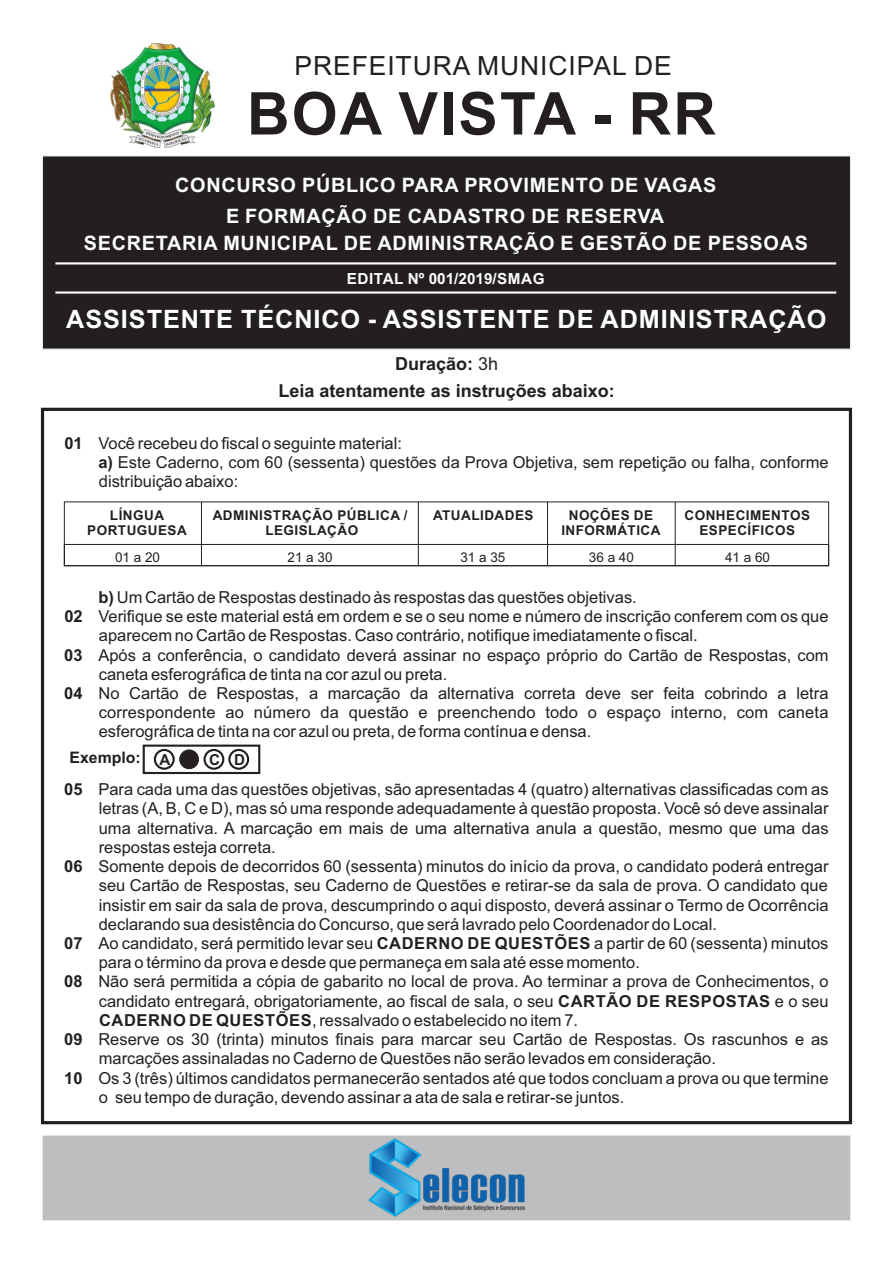
<style>
.page{position:relative;width:893px;height:1263px;background:#fff}
.page>*{position:absolute;margin:0;border:0;box-sizing:border-box;transform-origin:0 0}
.t1{font:700 58.95px "Arial";letter-spacing:.035em;color:#231f20}
.t2{font:26.4px "Arial";letter-spacing:.035em;color:#231f20}
.t3{font:700 25.35px "Arial";letter-spacing:.035em;color:#fff}
.t4{font:700 19.8px/30.8px "Arial";letter-spacing:.035em;color:#fff;text-align:center}
.t5{font:700 18px/26.7px "Arial";color:#231f20;text-align:center}
.t6{font:16.5px/19.2px "Arial";color:#231f20}
.t7{font:700 15.9px "Arial";color:#231f20}
.t8{font:700 15.3px "Arial";letter-spacing:.015em;color:#fff}
.t9{font:700 15.15px "Arial";color:#231f20}
.t10{font:700 13.5px/15.1px "Arial";letter-spacing:.035em;color:#231f20;text-align:center}
.t11{font:13.5px "Arial";color:#231f20}
.s1{font-weight:400}
.s2{font-weight:700}
</style>
<div class="page">
<div style="left:42px;top:155px;width:809px;height:195px;background:#231f20"></div>
<div style="left:42px;top:1135px;width:809px;height:86px;background:#bcbec0"></div>
<div style="left:41px;top:408px;width:811px;height:716px;border:3px solid #231f20"></div>
<img style="left:368px;top:1138px;width:157px;height:78px">
<img style="left:110px;top:43px;width:104px;height:105px">
<hr style="left:55px;top:262px;width:781px;height:2px;background:#fff">
<hr style="left:55px;top:291px;width:781px;height:3px;background:#fff">
<div style="left:64px;top:544px;width:765px;height:22px;border:1px solid #231f20"></div>
<hr style="left:201px;top:502px;width:1px;height:64px;background:#231f20">
<hr style="left:418px;top:502px;width:1px;height:64px;background:#231f20">
<hr style="left:547px;top:502px;width:1px;height:64px;background:#231f20">
<hr style="left:675px;top:502px;width:1px;height:64px;background:#231f20">
<div style="left:143px;top:744px;width:117px;height:30px;border:2px solid #231f20"></div>
<div style="left:179px;top:749px;width:20px;height:20px;background:#231f20;border:1px solid #231f20;border-radius:50%"></div>
<div style="left:154px;top:749px;width:21px;height:21px;border:2px solid #231f20;border-radius:50%"></div>
<div style="left:203px;top:749px;width:21px;height:21px;border:2px solid #231f20;border-radius:50%"></div>
<div style="left:228px;top:749px;width:21px;height:21px;border:2px solid #231f20;border-radius:50%"></div>
<h2 class="t2" style="left:294px;top:55px;width:379px">PREFEITURA MUNICIPAL DE</h2>
<h1 class="t1" style="left:247px;top:92px;width:470px">BOA VISTA - RR</h1>
<p class="t4" style="left:175px;top:172px;width:543px">CONCURSO PÚBLICO PARA PROVIMENTO DE VAGAS<br>E FORMAÇÃO DE CADASTRO DE RESERVA</p>
<p class="t4" style="left:84px;top:230px;width:726px">SECRETARIA MUNICIPAL DE ADMINISTRAÇÃO E GESTÃO DE PESSOAS</p>
<p class="t8" style="left:347px;top:273px;width:199px">EDITAL Nº 001/2019/SMAG</p>
<h3 class="t3" style="left:66px;top:309px;width:762px">ASSISTENTE TÉCNICO - ASSISTENTE DE ADMINISTRAÇÃO</h3>
<p class="t5" style="left:279px;top:352px;width:338px">Duração: <span class="s1">3h<br></span>Leia atentamente as instruções abaixo:</p>
<p class="t6" style="left:98px;top:435px;width:732px;text-indent:-34px"><span class="s2">01</span> Você recebeu do fiscal o seguinte material:<br><span class="s2">a)</span> Este Caderno, com 60 (sessenta) questões da Prova Objetiva, sem repetição ou falha, conforme distribuição abaixo:</p>
<p class="t10" style="left:87px;top:509px;width:101px">LÍNGUA<br>PORTUGUESA</p>
<p class="t10" style="left:213px;top:509px;width:196px">ADMINISTRAÇÃO PÚBLICA /<br>LEGISLAÇÃO</p>
<p class="t10" style="left:433px;top:509px;width:102px">ATUALIDADES</p>
<p class="t10" style="left:561px;top:509px;width:101px">NOÇÕES DE<br>INFORMÁTICA</p>
<p class="t10" style="left:684px;top:509px;width:127px">CONHECIMENTOS<br>ESPECÍFICOS</p>
<p class="t11" style="left:115px;top:552px;width:47px">01 a 20</p>
<p class="t11" style="left:287px;top:552px;width:47px">21 a 30</p>
<p class="t11" style="left:460px;top:552px;width:47px">31 a 35</p>
<p class="t11" style="left:589px;top:552px;width:47px">36 a 40</p>
<p class="t11" style="left:725px;top:552px;width:47px">41 a 60</p>
<p class="t6" style="left:98px;top:589px;width:540px"><span class="s2">b)</span> Um Cartão de Respostas destinado às respostas das questões objetivas.</p>
<p class="t6" style="left:64px;top:608px;width:766px"><span class="s2">02</span> Verifique se este material está em ordem e se o seu nome e número de inscrição conferem com os que</p>
<p class="t6" style="left:99px;top:627px;width:600px">aparecem no Cartão de Respostas. Caso contrário, notifique imediatamente o fiscal.</p>
<p class="t6" style="left:64px;top:647px;width:766px"><span class="s2">03</span> Após a conferência, o candidato deverá assinar no espaço próprio do Cartão de Respostas, com</p>
<p class="t6" style="left:99px;top:666px;width:350px">caneta esferográfica de tinta na cor azul ou preta.</p>
<p class="t6" style="left:64px;top:685px;width:766px"><span class="s2">04</span> No Cartão de Respostas, a marcação da alternativa correta deve ser feita cobrindo a letra</p>
<p class="t6" style="left:99px;top:704px;width:731px">correspondente ao número da questão e preenchendo todo o espaço interno, com caneta</p>
<p class="t6" style="left:99px;top:723px;width:494px">esferográfica de tinta na cor azul ou preta, de forma contínua e densa.</p>
<p class="t7" style="left:70px;top:752px;width:102px">Exemplo: <sub>A</sub></p>
<p class="t9" style="left:209px;top:754px;width:38px">C D</p>
<p class="t6" style="left:64px;top:781px;width:766px"><span class="s2">05</span> Para cada uma das questões objetivas, são apresentadas 4 (quatro) alternativas classificadas com as</p>
<p class="t6" style="left:99px;top:800px;width:731px">letras (A, B, C e D), mas só uma responde adequadamente à questão proposta. Você só deve assinalar</p>
<p class="t6" style="left:99px;top:820px;width:731px">uma alternativa. A marcação em mais de uma alternativa anula a questão, mesmo que uma das</p>
<p class="t6" style="left:99px;top:839px;width:178px">respostas esteja correta.</p>
<p class="t6" style="left:64px;top:858px;width:766px"><span class="s2">06</span> Somente depois de decorridos 60 (sessenta) minutos do início da prova, o candidato poderá entregar</p>
<p class="t6" style="left:99px;top:877px;width:731px">seu Cartão de Respostas, seu Caderno de Questões e retirar-se da sala de prova. O candidato que</p>
<p class="t6" style="left:99px;top:897px;width:731px">insistir em sair da sala de prova, descumprindo o aqui disposto, deverá assinar o Termo de Ocorrência</p>
<p class="t6" style="left:99px;top:916px;width:620px">declarando sua desistência do Concurso, que será lavrado pelo Coordenador do Local.</p>
<p class="t6" style="left:64px;top:935px;width:766px"><span class="s2">07</span> Ao candidato, será permitido levar seu <span class="s2">CADERNO DE QUESTÕES</span> a partir de 60 (sessenta) minutos</p>
<p class="t6" style="left:99px;top:954px;width:543px">para o término da prova e desde que permaneça em sala até esse momento.</p>
<p class="t6" style="left:64px;top:973px;width:766px"><span class="s2">08</span> Não será permitida a cópia de gabarito no local de prova. Ao terminar a prova de Conhecimentos, o</p>
<p class="t6" style="left:99px;top:993px;width:731px">candidato entregará, obrigatoriamente, ao fiscal de sala, o seu <span class="s2">CARTÃO DE RESPOSTAS</span> e o seu</p>
<p class="t6" style="left:99px;top:1012px;width:481px"><span class="s2">CADERNO DE QUESTÕES</span>, ressalvado o estabelecido no item 7.</p>
<p class="t6" style="left:64px;top:1031px;width:766px"><span class="s2">09</span> Reserve os 30 (trinta) minutos finais para marcar seu Cartão de Respostas. Os rascunhos e as</p>
<p class="t6" style="left:99px;top:1050px;width:619px">marcações assinaladas no Caderno de Questões não serão levados em consideração.</p>
<p class="t6" style="left:64px;top:1070px;width:766px"><span class="s2">10</span> Os 3 (três) últimos candidatos permanecerão sentados até que todos concluam a prova ou que termine</p>
<p class="t6" style="left:99px;top:1089px;width:527px">o seu tempo de duração, devendo assinar a ata de sala e retirar-se juntos.</p>
</div>
